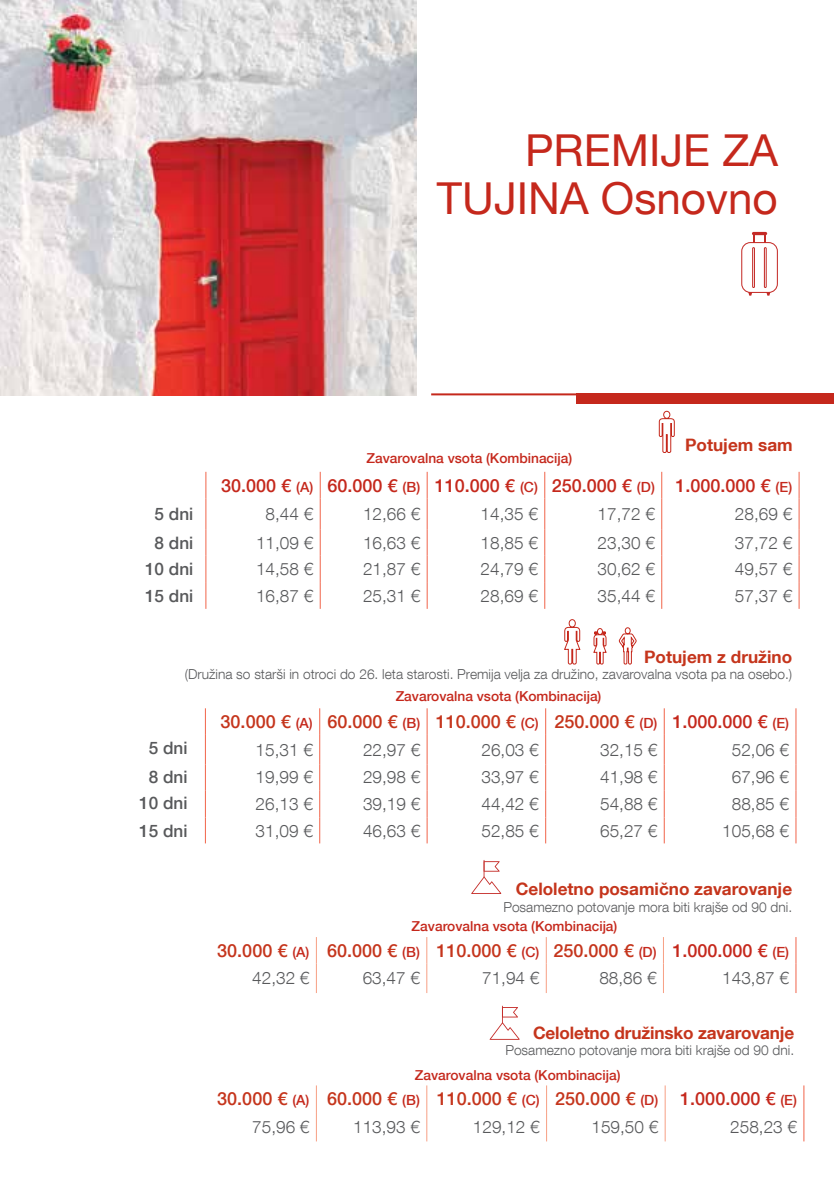
<style>
.page{position:relative;width:834px;height:1191px;background:#fff}
.page>*{position:absolute;margin:0;border:0;box-sizing:border-box;transform-origin:0 0}
.t1{font:44px/48px "Helvetica Neue LT Com";color:#c5281c;text-align:right}
.t2{font:500 18px "Helvetica Neue LT Com";color:#c5351c}
.t3{font:500 18px "Helvetica Neue LT Com";color:#c5281c}
.t4{font:300 17.2px "Helvetica Neue LT Com";color:#58595b}
.t5{font:700 17.2px "Helvetica Neue LT Com";color:#c5351c}
.t6{font:500 17.2px "Helvetica Neue LT Com";color:#58595b}
.t7{font:300 13.8px "Helvetica Neue LT Com";color:#58595b}
.t8{font:500 13.8px "Helvetica Neue LT Com";color:#c5281c}
.s1{font-size:14px}
.s2{font-size:14px;color:#c5281c}
.s3{color:#c5281c}
</style>
<div class="page">
<svg style="left:593px;top:628px;width:14px;height:37px"></svg>
<svg style="left:564px;top:619px;width:17px;height:46px"></svg>
<svg style="left:618px;top:627px;width:19px;height:38px"></svg>
<svg style="left:320px;top:472px;width:1px;height:26px"></svg>
<svg style="left:427px;top:472px;width:1px;height:26px"></svg>
<hr style="left:320px;top:498px;width:1px;height:32px;background:#f1644a">
<hr style="left:427px;top:498px;width:1px;height:32px;background:#f1644a">
<hr style="left:544px;top:498px;width:1px;height:32px;background:#f1644a">
<hr style="left:661px;top:498px;width:1px;height:32px;background:#f1644a">
<svg style="left:320px;top:530px;width:1px;height:79px"></svg>
<svg style="left:427px;top:530px;width:1px;height:79px"></svg>
<svg style="left:544px;top:530px;width:1px;height:79px"></svg>
<svg style="left:661px;top:530px;width:1px;height:79px"></svg>
<svg style="left:544px;top:472px;width:1px;height:26px"></svg>
<svg style="left:661px;top:472px;width:1px;height:26px"></svg>
<svg style="left:798px;top:472px;width:1px;height:26px"></svg>
<hr style="left:798px;top:498px;width:1px;height:32px;background:#f1644a">
<svg style="left:798px;top:530px;width:1px;height:79px"></svg>
<svg style="left:205px;top:472px;width:1px;height:26px"></svg>
<hr style="left:205px;top:498px;width:1px;height:32px;background:#f1644a">
<svg style="left:205px;top:530px;width:1px;height:79px"></svg>
<svg style="left:205px;top:708px;width:1px;height:135px"></svg>
<svg style="left:319px;top:708px;width:1px;height:135px"></svg>
<svg style="left:426px;top:708px;width:1px;height:135px"></svg>
<svg style="left:545px;top:708px;width:1px;height:135px"></svg>
<svg style="left:663px;top:708px;width:1px;height:135px"></svg>
<svg style="left:795px;top:708px;width:1px;height:135px"></svg>
<svg style="left:316px;top:937px;width:1px;height:26px"></svg>
<svg style="left:426px;top:937px;width:1px;height:26px"></svg>
<svg style="left:546px;top:937px;width:1px;height:26px"></svg>
<svg style="left:663px;top:937px;width:1px;height:26px"></svg>
<hr style="left:316px;top:963px;width:1px;height:30px;background:#f79f84">
<hr style="left:426px;top:963px;width:1px;height:30px;background:#f79f84">
<hr style="left:546px;top:963px;width:1px;height:30px;background:#f79f84">
<hr style="left:663px;top:963px;width:1px;height:30px;background:#f79f84">
<svg style="left:795px;top:937px;width:1px;height:26px"></svg>
<hr style="left:795px;top:963px;width:1px;height:30px;background:#f1644a">
<img style="left:0;top:0;width:417px;height:395px">
<svg style="left:658px;top:410px;width:17px;height:43px"></svg>
<svg style="left:471px;top:860px;width:30px;height:34px"></svg>
<div style="left:741px;top:242px;width:36px;height:51px;border:1px solid #c42b27;border-radius:9px"></div>
<svg style="left:764px;top:235px;width:2px;height:7px"></svg>
<hr style="left:751px;top:232px;width:16px;height:3px;background:#c42b27;border-radius:2px">
<div style="left:752px;top:247px;width:2px;height:41px;border:1px solid #c42b27"></div>
<div style="left:763px;top:247px;width:3px;height:41px;border:1px solid #c42b27"></div>
<div style="left:577px;top:393px;width:256px;height:10px;background:#c5281c"></div>
<hr style="left:431px;top:393px;width:402px;height:2px;background:#c5281c">
<svg style="left:316px;top:1085px;width:1px;height:56px"></svg>
<svg style="left:426px;top:1085px;width:1px;height:56px"></svg>
<svg style="left:546px;top:1085px;width:1px;height:56px"></svg>
<svg style="left:664px;top:1085px;width:1px;height:56px"></svg>
<svg style="left:803px;top:1085px;width:1px;height:56px"></svg>
<svg style="left:490px;top:1005px;width:29px;height:34px"></svg>
<h1 class="t1" style="left:437px;top:125px;width:342px">PREMIJE ZA<br>TUJINA Osnovno</h1>
<p class="t8" style="left:366px;top:449px;width:207px">Zavarovalna vsota (Kombinacija)</p>
<p class="t5" style="left:685px;top:434px;width:109px">Potujem sam</p>
<p class="t3" style="left:221px;top:474px;width:572px">30.000 € <span class="s1">(A)</span> 60.000 € <span class="s1">(B)</span> 110.000 € <span class="s1">(C)</span> 250.000 € <span class="s1">(D)</span> 1.000.000 € <span class="s1">(E)</span></p>
<p class="t6" style="left:154px;top:504px;width:40px">5 dni</p>
<p class="t4" style="left:265px;top:503px;width:49px">8,44 €</p>
<p class="t4" style="left:363px;top:503px;width:59px">12,66 €</p>
<p class="t4" style="left:480px;top:503px;width:59px">14,35 €</p>
<p class="t4" style="left:597px;top:503px;width:59px">17,72 €</p>
<p class="t4" style="left:734px;top:503px;width:59px">28,69 €</p>
<p class="t6" style="left:154px;top:532px;width:40px">8 dni</p>
<p class="t4" style="left:256px;top:532px;width:59px">11,09 €</p>
<p class="t4" style="left:363px;top:532px;width:59px">16,63 €</p>
<p class="t4" style="left:480px;top:532px;width:59px">18,85 €</p>
<p class="t4" style="left:597px;top:532px;width:59px">23,30 €</p>
<p class="t4" style="left:734px;top:532px;width:59px">37,72 €</p>
<p class="t6" style="left:145px;top:559px;width:50px">10 dni</p>
<p class="t4" style="left:256px;top:559px;width:59px">14,58 €</p>
<p class="t4" style="left:363px;top:559px;width:59px">21,87 €</p>
<p class="t4" style="left:480px;top:559px;width:59px">24,79 €</p>
<p class="t4" style="left:597px;top:559px;width:59px">30,62 €</p>
<p class="t4" style="left:734px;top:559px;width:59px">49,57 €</p>
<p class="t6" style="left:145px;top:585px;width:50px">15 dni</p>
<p class="t4" style="left:256px;top:585px;width:59px">16,87 €</p>
<p class="t4" style="left:363px;top:585px;width:59px">25,31 €</p>
<p class="t4" style="left:480px;top:585px;width:59px">28,69 €</p>
<p class="t4" style="left:597px;top:585px;width:59px">35,44 €</p>
<p class="t4" style="left:734px;top:585px;width:59px">57,37 €</p>
<p class="t5" style="left:644px;top:646px;width:149px">Potujem z družino</p>
<p class="t7" style="left:185px;top:665px;width:609px">(Družina so starši in otroci do 26. leta starosti. Premija velja za družino, zavarovalna vsota pa na osebo.)</p>
<p class="t2" style="left:220px;top:711px;width:570px">30.000 € <span class="s2">(A)</span> 60.000 € <span class="s2">(B)</span> 110.000 € <span class="s2">(C)</span> 250.000 € <span class="s2">(D)</span> <span class="s3">1.000.000 €</span> <span class="s2">(E)</span></p>
<p class="t6" style="left:149px;top:737px;width:40px">5 dni</p>
<p class="t4" style="left:255px;top:739px;width:59px">15,31 €</p>
<p class="t4" style="left:363px;top:739px;width:59px">22,97 €</p>
<p class="t4" style="left:481px;top:739px;width:59px">26,03 €</p>
<p class="t4" style="left:600px;top:739px;width:59px">32,15 €</p>
<p class="t4" style="left:731px;top:739px;width:59px">52,06 €</p>
<p class="t6" style="left:149px;top:767px;width:40px">8 dni</p>
<p class="t4" style="left:255px;top:766px;width:59px">19,99 €</p>
<p class="t4" style="left:363px;top:766px;width:59px">29,98 €</p>
<p class="t4" style="left:481px;top:766px;width:59px">33,97 €</p>
<p class="t4" style="left:600px;top:766px;width:59px">41,98 €</p>
<p class="t4" style="left:731px;top:766px;width:59px">67,96 €</p>
<p class="t6" style="left:139px;top:793px;width:50px">10 dni</p>
<p class="t4" style="left:255px;top:793px;width:59px">26,13 €</p>
<p class="t4" style="left:363px;top:793px;width:59px">39,19 €</p>
<p class="t4" style="left:481px;top:793px;width:59px">44,42 €</p>
<p class="t4" style="left:600px;top:793px;width:59px">54,88 €</p>
<p class="t4" style="left:731px;top:793px;width:59px">88,85 €</p>
<p class="t6" style="left:139px;top:820px;width:50px">15 dni</p>
<p class="t4" style="left:255px;top:820px;width:59px">31,09 €</p>
<p class="t4" style="left:363px;top:820px;width:59px">46,63 €</p>
<p class="t4" style="left:481px;top:820px;width:59px">52,85 €</p>
<p class="t4" style="left:600px;top:820px;width:59px">65,27 €</p>
<p class="t4" style="left:722px;top:820px;width:68px">105,68 €</p>
<p class="t8" style="left:395px;top:688px;width:207px">Zavarovalna vsota (Kombinacija)</p>
<p class="t5" style="left:515px;top:878px;width:278px">Celoletno posamično zavarovanje</p>
<p class="t7" style="left:503px;top:898px;width:290px">Posamezno potovanje mora biti krajše od 90 dni.</p>
<p class="t2" style="left:217px;top:939px;width:573px">30.000 € <span class="s2">(A)</span> 60.000 € <span class="s2">(B)</span> 110.000 € <span class="s2">(C)</span> 250.000 € <span class="s2">(D)</span> <span class="s3">1.000.000 €</span> <span class="s2">(E)</span></p>
<p class="t4" style="left:252px;top:967px;width:59px">42,32 €</p>
<p class="t4" style="left:362px;top:967px;width:59px">63,47 €</p>
<p class="t4" style="left:482px;top:967px;width:59px">71,94 €</p>
<p class="t4" style="left:599px;top:967px;width:59px">88,86 €</p>
<p class="t4" style="left:722px;top:967px;width:68px">143,87 €</p>
<p class="t5" style="left:533px;top:1021px;width:262px">Celoletno družinsko zavarovanje</p>
<p class="t7" style="left:505px;top:1041px;width:290px">Posamezno potovanje mora biti krajše od 90 dni.</p>
<p class="t8" style="left:411px;top:917px;width:207px">Zavarovalna vsota (Kombinacija)</p>
<p class="t8" style="left:415px;top:1066px;width:207px">Zavarovalna vsota (Kombinacija)</p>
<p class="t2" style="left:217px;top:1088px;width:581px">30.000 € <span class="s2">(A)</span> 60.000 € <span class="s2">(B)</span> 110.000 € <span class="s2">(C)</span> 250.000 € <span class="s2">(D)</span> <span class="s3">1.000.000 €</span> <span class="s2">(E)</span></p>
<p class="t4" style="left:252px;top:1116px;width:59px">75,96 €</p>
<p class="t4" style="left:353px;top:1116px;width:68px">113,93 €</p>
<p class="t4" style="left:473px;top:1116px;width:68px">129,12 €</p>
<p class="t4" style="left:591px;top:1116px;width:68px">159,50 €</p>
<p class="t4" style="left:730px;top:1116px;width:68px">258,23 €</p>
</div>
